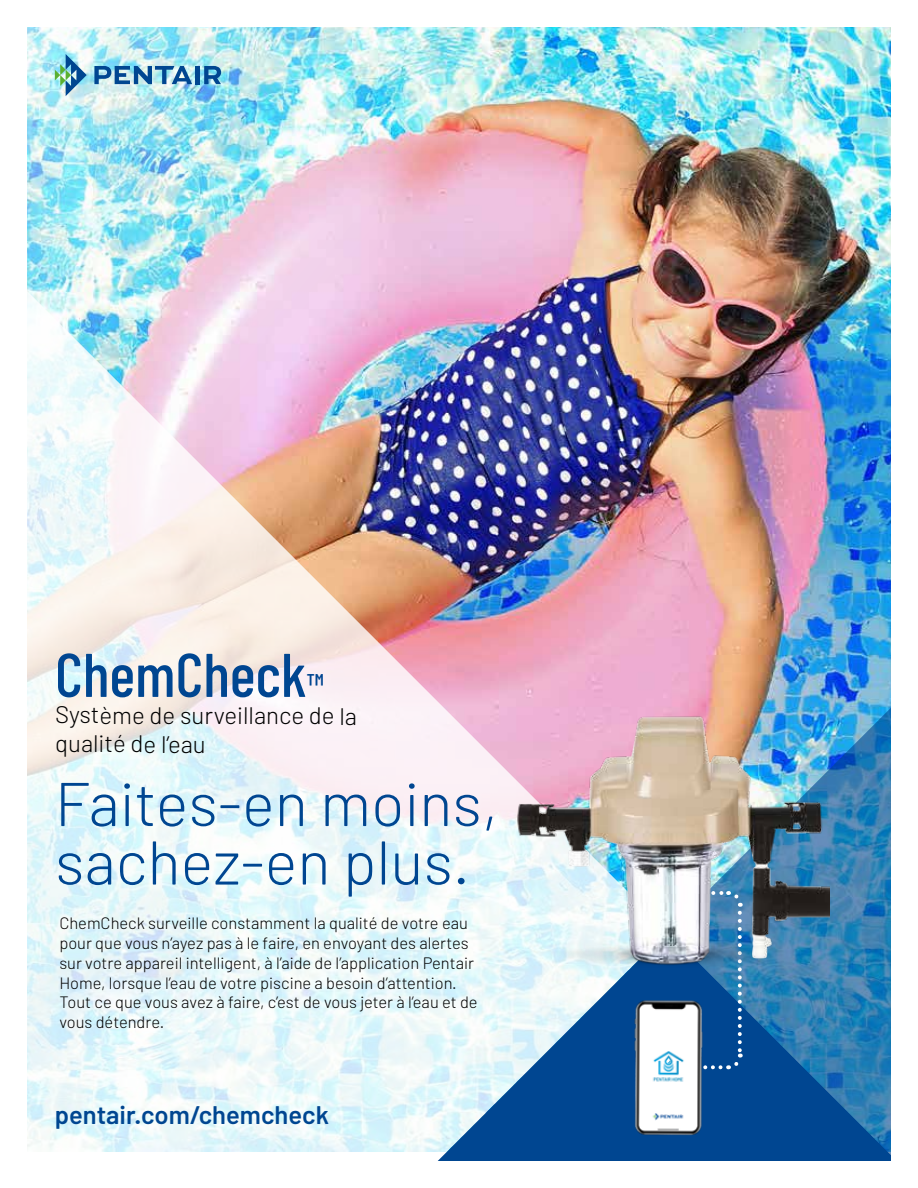
<style>
.page{position:relative;width:918px;height:1188px;background:#fff}
.page>*{position:absolute;margin:0;border:0;box-sizing:border-box;transform-origin:0 0}
.t1{font:300 61.65px/58.5px "Barlow";color:#004691}
.t2{font:500 61.5px "Barlow Condensed";color:#004691}
.t3{font:600 25.5px "Barlow";color:#004691}
.t4{font:300 24px/28.3px "Barlow";letter-spacing:-.005em;color:#000}
.t5{font:300 16.5px/19.8px "Barlow";color:#000}
.s1{font-size:32.85px}
</style>
<div class="page">
<img style="left:28px;top:28px;width:862px;height:174px">
<img style="left:667px;top:202px;width:223px;height:729px">
<img style="left:28px;top:202px;width:639px;height:950px">
<svg style="left:411px;top:931px;width:479px;height:229px;background:#548bba"></svg>
<svg style="left:55px;top:54px;width:32px;height:42px"></svg>
<svg style="left:94px;top:66px;width:98px;height:18px;background:#659ac0"></svg>
<hr style="left:195px;top:66px;width:4px;height:18px;background:#004691">
<svg style="left:204px;top:66px;width:17px;height:18px"></svg>
<svg style="left:727px;top:970px;width:15px;height:102px;background:#2568a5"></svg>
<svg style="left:703px;top:1065px;width:18px;height:4px"></svg>
<img style="left:515px;top:714px;width:314px;height:256px">
<img style="left:633px;top:997px;width:70px;height:140px">
<h2 class="t2" style="left:55px;top:637px;width:270px">ChemCheck<span class="s1">™</span></h2>
<h3 class="t4" style="left:55px;top:701px;width:303px">Système de surveillance de la qualité de l’eau</h3>
<h1 class="t1" style="left:55px;top:773px;width:445px">Faites-en moins, sachez-en plus.</h1>
<p class="t5" style="left:59px;top:913px;width:420px">ChemCheck surveille constamment la qualité de votre eau pour que vous n’ayez pas à le faire, en envoyant des alertes sur votre appareil intelligent, à l’aide de l’application Pentair Home, lorsque l’eau de votre piscine a besoin d’attention.<br>Tout ce que vous avez à faire, c’est de vous jeter à l’eau et de vous détendre.</p>
<h3 class="t3" style="left:55px;top:1099px;width:276px">pentair.com/chemcheck</h3>
</div>
